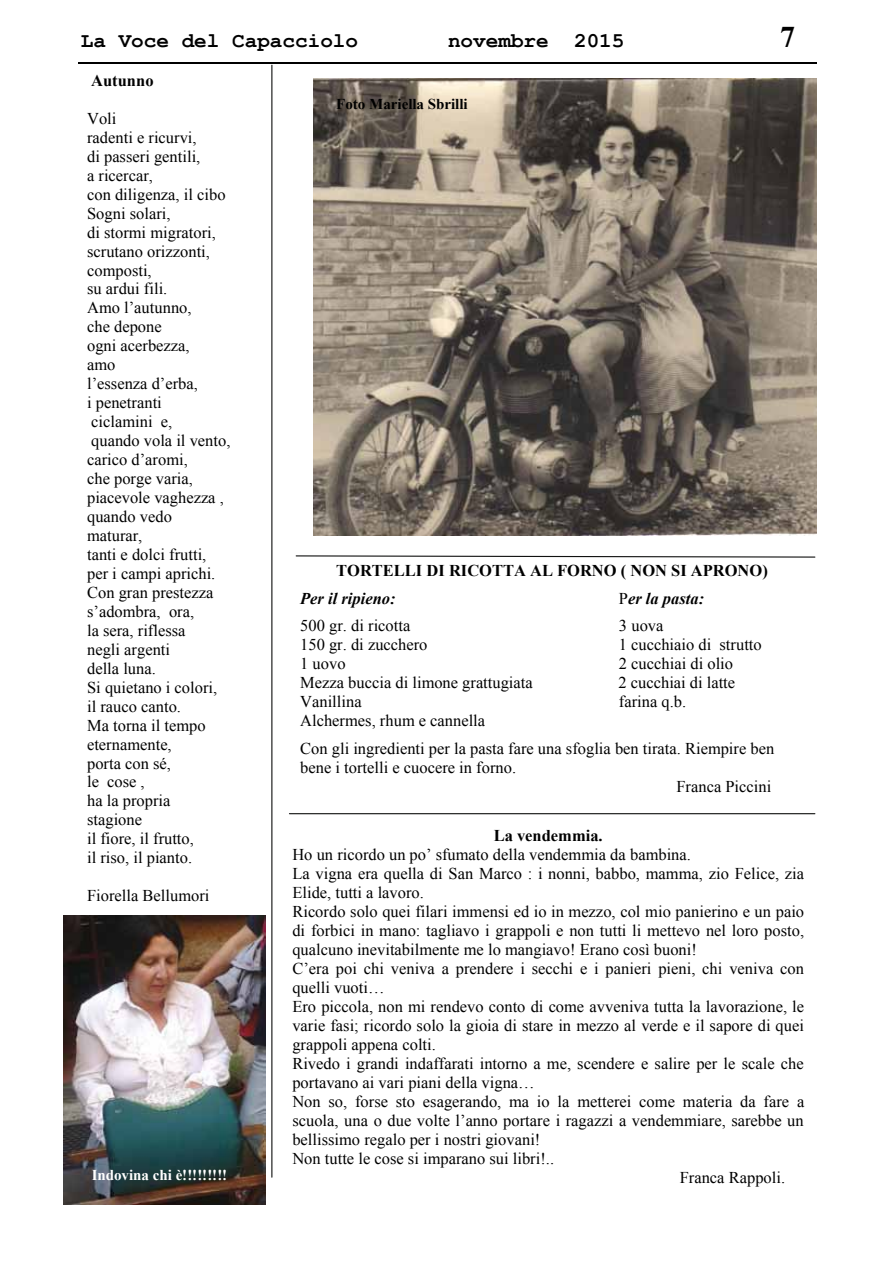
<style>
.page{position:relative;width:893px;height:1263px;background:#fff}
.page>*{position:absolute;margin:0;border:0;box-sizing:border-box;transform-origin:0 0}
.t1{font:700 30px "Times New Roman";color:#000}
.t2{font:700 21px "Courier New";color:#000}
.t3{font:16.5px/18.9px "Times New Roman";color:#000}
.t4{font:700 16.5px "Times New Roman";color:#000}
.t5{font:italic 700 16.5px "Times New Roman";color:#000}
.t6{font:700 15px "Times New Roman";letter-spacing:-.005em;color:#fff}
.t7{font:700 15px "Times New Roman";color:#000}
.s1{font-weight:400;font-style:normal}
</style>
<div class="page">
<hr style="left:79px;top:62px;width:738px;height:1px;background:#000">
<hr style="left:271px;top:65px;width:1px;height:1112px;background:#111211">
<hr style="left:289px;top:813px;width:526px;height:1px;background:#111211">
<svg style="left:295px;top:555px;width:521px;height:3px"></svg>
<img style="left:64px;top:916px;width:201px;height:288px">
<img style="left:313px;top:78px;width:503px;height:457px">
<p class="t2" style="left:81px;top:27px;width:279px">La Voce del Capacciolo</p>
<p class="t2" style="left:448px;top:27px;width:178px">novembre 2015</p>
<h1 class="t1" style="left:780px;top:16px;width:16px">7</h1>
<p class="t4" style="left:91px;top:69px;width:64px">Autunno</p>
<p class="t3" style="left:87px;top:108px;width:145px">Voli<br>radenti e ricurvi,<br>di passeri gentili,<br>a ricercar,<br>con diligenza, il cibo<br>Sogni solari,<br>di stormi migratori, scrutano orizzonti, composti,<br>su ardui fili.<br>Amo l’autunno,<br>che depone<br>ogni acerbezza,<br>amo<br>l’essenza d’erba,<br>i penetranti<br>ciclamini e,<br>quando vola il vento, carico d’aromi,<br>che porge varia, piacevole vaghezza , quando vedo maturar,<br>tanti e dolci frutti, per i campi aprichi.<br>Con gran prestezza s’adombra, ora,<br>la sera, riflessa<br>negli argenti<br>della luna.<br>Si quietano i colori, il rauco canto.<br>Ma torna il tempo eternamente,<br>porta con sé,<br>le cose ,<br>ha la propria<br>stagione<br>il fiore, il frutto,<br>il riso, il pianto.</p>
<p class="t3" style="left:87px;top:886px;width:124px">Fiorella Bellumori</p>
<p class="t7" style="left:336px;top:94px;width:133px">Foto Mariella Sbrilli</p>
<p class="t4" style="left:336px;top:559px;width:433px">TORTELLI DI RICOTTA AL FORNO ( NON SI APRONO)</p>
<p class="t5" style="left:300px;top:587px;width:97px">Per il ripieno:</p>
<p class="t5" style="left:619px;top:587px;width:87px"><span class="s1">P</span>er la pasta:</p>
<p class="t3" style="left:300px;top:616px;width:112px">500 gr. di ricotta</p>
<p class="t3" style="left:619px;top:616px;width:46px">3 uova</p>
<p class="t3" style="left:300px;top:635px;width:129px">150 gr. di zucchero</p>
<p class="t3" style="left:619px;top:635px;width:145px">1 cucchiaio di strutto</p>
<p class="t3" style="left:300px;top:654px;width:47px">1 uovo</p>
<p class="t3" style="left:619px;top:654px;width:116px">2 cucchiai di olio</p>
<p class="t3" style="left:300px;top:673px;width:234px">Mezza buccia di limone grattugiata</p>
<p class="t3" style="left:619px;top:673px;width:118px">2 cucchiai di latte</p>
<p class="t3" style="left:300px;top:692px;width:63px">Vanillina</p>
<p class="t3" style="left:619px;top:692px;width:69px">farina q.b.</p>
<p class="t3" style="left:300px;top:707px;width:476px;line-height:27.6px">Alchermes, rhum e cannella<br>Con gli ingredienti per la pasta fare una sfoglia ben tirata. Riempire ben</p>
<p class="t3" style="left:300px;top:757px;width:217px">bene i tortelli e cuocere in forno.</p>
<p class="t3" style="left:676px;top:776px;width:96px">Franca Piccini</p>
<p class="t4" style="left:494px;top:824px;width:111px">La vendemmia.</p>
<p class="t3" style="left:292px;top:845px;width:513px">Ho un ricordo un po’ sfumato della vendemmia da bambina.<br>La vigna era quella di San Marco : i nonni, babbo, mamma, zio Felice, zia Elide, tutti a lavoro.<br>Ricordo solo quei filari immensi ed io in mezzo, col mio panierino e un paio di forbici in mano: tagliavo i grappoli e non tutti li mettevo nel loro posto, qualcuno inevitabilmente me lo mangiavo! Erano così buoni!<br>C’era poi chi veniva a prendere i secchi e i panieri pieni, chi veniva con quelli vuoti…<br>Ero piccola, non mi rendevo conto di come avveniva tutta la lavorazione, le varie fasi; ricordo solo la gioia di stare in mezzo al verde e il sapore di quei grappoli appena colti.<br>Rivedo i grandi indaffarati intorno a me, scendere e salire per le scale che portavano ai vari piani della vigna…<br>Non so, forse sto esagerando, ma io la metterei come materia da fare a scuola, una o due volte l’anno portare i ragazzi a vendemmiare, sarebbe un bellissimo regalo per i nostri giovani!<br>Non tutte le cose si imparano sui libri!..</p>
<p class="t6" style="left:92px;top:1165px;width:137px">Indovina chi è!!!!!!!!!</p>
<p class="t3" style="left:680px;top:1167px;width:107px">Franca Rappoli.</p>
</div>
